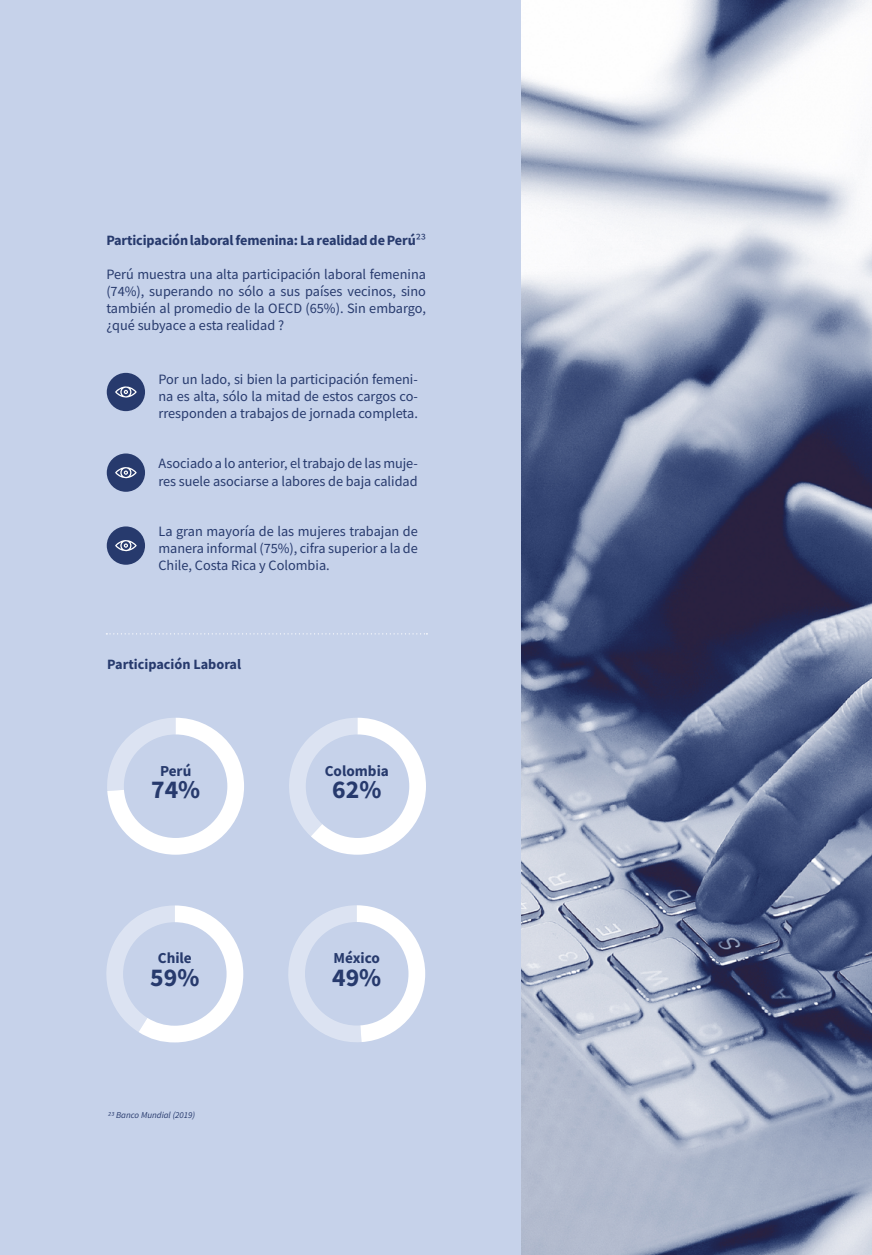
<style>
.page{position:relative;width:872px;height:1255px;background:#fff}
.page>*{position:absolute;margin:0;border:0;box-sizing:border-box;transform-origin:0 0}
.t1{font:700 25.65px "Source Sans Pro";color:#273a6d}
.t2{font:700 15.3px "Source Sans Pro";color:#273a6d}
.t3{font:14.25px/17.1px "Source Sans Pro";color:#273a6d;text-align:justify}
.t4{font:700 14.25px "Source Sans Pro";letter-spacing:-.01em;color:#273a6d}
.t5{font:italic 9px "Source Sans Pro";color:#273a6d}
.s1{font-weight:400}
</style>
<div class="page">
<div style="left:0;top:0;width:521px;height:1254px;background:#c6d2ea"></div>
<div style="left:107px;top:373px;width:38px;height:38px;background:#273a6d;border-radius:50%"></div>
<svg style="left:115px;top:386px;width:22px;height:12px"></svg>
<div style="left:107px;top:453px;width:38px;height:39px;background:#273a6d;border-radius:50%"></div>
<svg style="left:115px;top:467px;width:22px;height:11px"></svg>
<div style="left:107px;top:526px;width:38px;height:38px;background:#273a6d;border-radius:50%"></div>
<svg style="left:115px;top:540px;width:22px;height:11px"></svg>
<svg style="left:106px;top:633px;width:321px;height:1px"></svg>
<svg style="left:107px;top:717px;width:137px;height:137px"></svg>
<svg style="left:289px;top:717px;width:137px;height:137px"></svg>
<svg style="left:106px;top:905px;width:137px;height:137px"></svg>
<svg style="left:288px;top:905px;width:137px;height:137px"></svg>
<img style="left:521px;top:0;width:351px;height:1254px">
<p class="t4" style="left:106px;top:230px;width:321px">Participación laboral femenina: La realidad de Perú<span class="s1">²³</span></p>
<p class="t3" style="left:106px;top:265px;width:321px">Perú muestra una alta participación laboral femenina (74%), superando no sólo a sus países vecinos, sino también al promedio de la OECD (65%). Sin embargo, ¿qué subyace a esta realidad ?</p>
<p class="t3" style="left:158px;top:370px;width:261px">Por un lado, si bien la participación femeni&shy;na es alta, sólo la mitad de estos cargos co&shy;rresponden a trabajos de jornada completa.</p>
<p class="t3" style="left:158px;top:455px;width:261px">Asociado a lo anterior, el trabajo de las muje&shy;res suele asociarse a labores de baja calidad</p>
<p class="t3" style="left:158px;top:522px;width:261px">La gran mayoría de las mujeres trabajan de manera informal (75%), cifra superior a la de Chile, Costa Rica y Colombia.</p>
<p class="t4" style="left:107px;top:654px;width:136px">Participación Laboral</p>
<p class="t2" style="left:160px;top:760px;width:33px">Perú</p>
<h1 class="t1" style="left:151px;top:772px;width:51px">74%</h1>
<p class="t2" style="left:158px;top:947px;width:36px">Chile</p>
<h1 class="t1" style="left:150px;top:959px;width:51px">59%</h1>
<p class="t5" style="left:108px;top:1108px;width:89px">23 Banco Mundial (2019)</p>
<p class="t2" style="left:325px;top:760px;width:66px">Colombia</p>
<h1 class="t1" style="left:332px;top:772px;width:51px">62%</h1>
<p class="t2" style="left:333px;top:947px;width:48px">México</p>
<h1 class="t1" style="left:332px;top:959px;width:51px">49%</h1>
</div>
